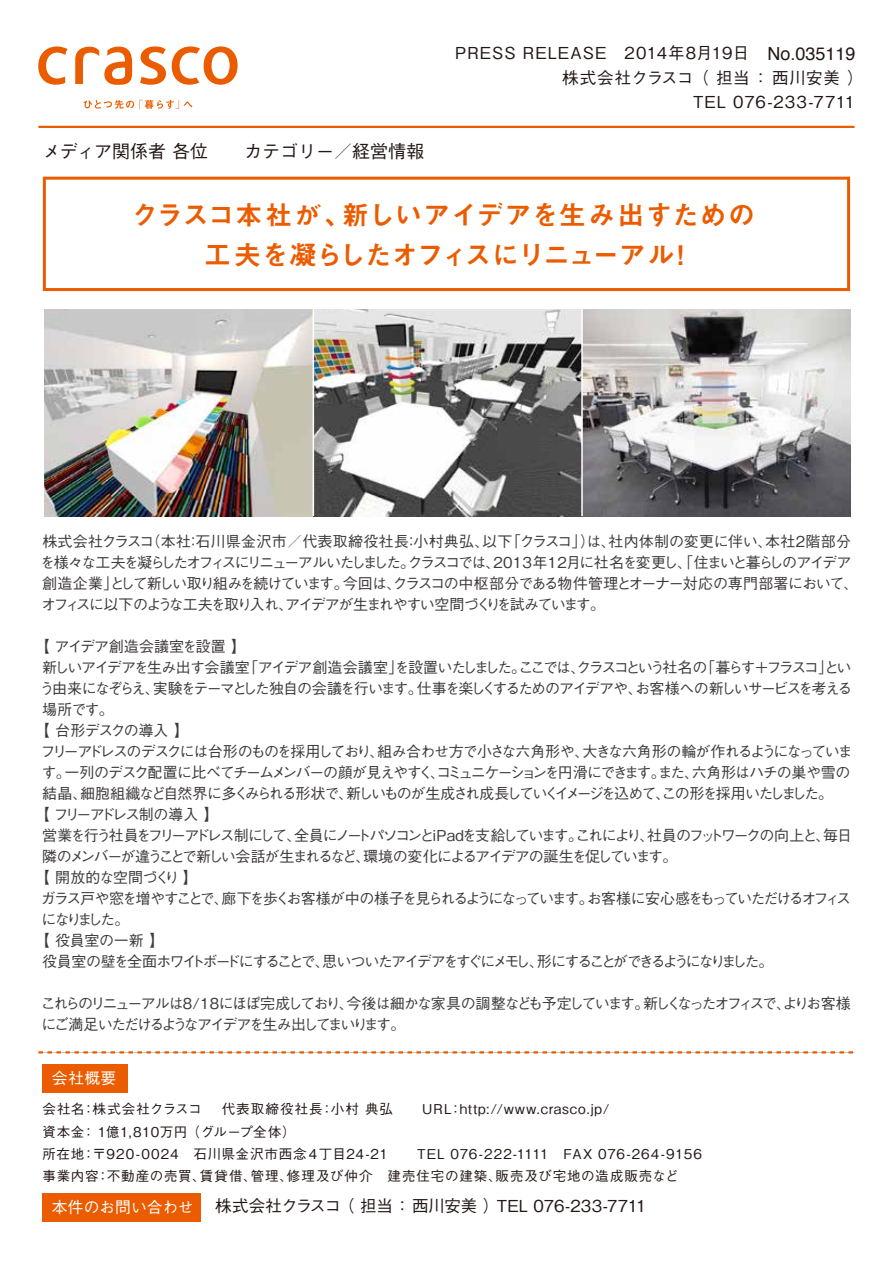
<style>
.page{position:relative;width:893px;height:1263px;background:#fff}
.page>*{position:absolute;margin:0;border:0;box-sizing:border-box;transform-origin:0 0}
.t1{font:27px/40.5px "Midashi Go Pro MB31";letter-spacing:-.005em;color:#eb5c01;text-align:center}
.t2{font:500 18px "Gothic BBB Pro";color:#221815}
.t3{font:500 16.5px "Gothic BBB Pro";letter-spacing:.06em;color:#221815}
.t4{font:500 16.5px "Gothic BBB Pro";letter-spacing:-.01em;color:#221815}
.t5{font:500 16.5px "Gothic BBB Pro";letter-spacing:.04em;color:#221815}
.t6{font:500 15.75px "Gothic BBB Pro";letter-spacing:.005em;color:#fff}
.t7{font:500 15px/21px "Gothic BBB Pro";letter-spacing:-.11em;color:#3e3a39}
.t8{font:500 15px/21px "Gothic BBB Pro";letter-spacing:-.145em;color:#3e3a39}
.t9{font:500 15px "Gothic BBB Pro";letter-spacing:-.135em;color:#3e3a39}
.t10{font:500 15px "Gothic BBB Pro";letter-spacing:-.13em;color:#3e3a39}
.t11{font:500 15px "Gothic BBB Pro";letter-spacing:-.02em;color:#3e3a39}
.t12{font:500 15px "Gothic BBB Pro";letter-spacing:-.05em;color:#3e3a39}
.t13{font:500 15px "Gothic BBB Pro";letter-spacing:-.04em;color:#3e3a39}
.t14{font:500 13.5px/22px "Gothic BBB Pro";letter-spacing:.055em;color:#221815}
.s1{font-family:"Helvetica";font-weight:400;font-size:18px}
</style>
<div class="page">
<hr style="left:38px;top:126px;width:816px;height:2px;background:#eb5c01">
<svg style="left:38px;top:1051px;width:816px;height:2px"></svg>
<svg style="left:43px;top:177px;width:807px;height:114px"></svg>
<div style="left:42px;top:1194px;width:159px;height:28px;background:#eb5c01"></div>
<div style="left:42px;top:1064px;width:86px;height:28px;background:#eb5c01"></div>
<svg style="left:83px;top:100px;width:109px;height:9px"></svg>
<svg style="left:140px;top:46px;width:26px;height:39px"></svg>
<svg style="left:38px;top:46px;width:30px;height:39px"></svg>
<svg style="left:75px;top:47px;width:57px;height:38px"></svg>
<svg style="left:172px;top:46px;width:66px;height:39px"></svg>
<img style="left:45px;top:309px;width:805px;height:207px">
<hr style="left:313px;top:309px;width:1px;height:207px;background:#fff">
<hr style="left:581px;top:309px;width:2px;height:207px;background:#fff">
<p class="t2" style="left:43px;top:136px;width:383px">メディア関係者 各位　　カテゴリー／経営情報</p>
<p class="t3" style="left:455px;top:40px;width:402px">PRESS RELEASE　2014年8月19日　<span class="s1">No.035119</span></p>
<p class="t5" style="left:562px;top:64px;width:303px">株式会社クラスコ （ 担当 ： 西川安美 ）</p>
<p class="t3" style="left:693px;top:88px;width:164px">TEL 076-233-7711</p>
<h1 class="t1" style="left:131px;top:191px;width:625px">クラスコ本社が、新しいアイデアを生み出すための工夫を凝らしたオフィスにリニューアル！</h1>
<p class="t7" style="left:40px;top:529px;width:820px">株式会社クラスコ（本社：石川県金沢市／代表取締役社長：小村典弘、以下「クラスコ」）は、社内体制の変更に伴い、本社2階部分を様々な工夫を凝らしたオフィスにリニューアルいたしました。クラスコでは、2013年１2月に社名を変更し、「住まいと暮らしのアイデア創造企業」として新しい取り組みを続けています。今回は、クラスコの中枢部分である物件管理とオーナー対応の専門部署において、オフィスに以下のような工夫を取り入れ、アイデアが生まれやすい空間づくりを試みています。</p>
<p class="t11" style="left:35px;top:635px;width:213px">【 アイデア創造会議室を設置 】</p>
<p class="t10" style="left:42px;top:656px;width:811px">新しいアイデアを生み出す会議室「アイデア創造会議室」を設置いたしました。ここでは、クラスコという社名の「暮らす＋フラスコ」とい</p>
<p class="t7" style="left:40px;top:676px;width:814px">う由来になぞらえ、実験をテーマとした独自の会議を行います。仕事を楽しくするためのアイデアや、お客様への新しいサービスを考える</p>
<p class="t7" style="left:42px;top:697px;width:73px">場所です。</p>
<p class="t13" style="left:35px;top:719px;width:156px">【 台形デスクの導入 】</p>
<p class="t7" style="left:40px;top:739px;width:814px">フリーアドレスのデスクには台形のものを採用しており、組み合わせ方で小さな六角形や、大きな六角形の輪が作れるようになっていま</p>
<p class="t7" style="left:41px;top:760px;width:810px">す。一列のデスク配置に比べてチームメンバーの顔が見えやすく、コミュニケーションを円滑にできます。また、六角形はハチの巣や雪の</p>
<p class="t7" style="left:42px;top:781px;width:792px">結晶、細胞組織など自然界に多くみられる形状で、新しいものが生成され成長していくイメージを込めて、この形を採用いたしました。</p>
<p class="t7" style="left:35px;top:802px;width:185px">【 フリーアドレス制の導入 】</p>
<p class="t9" style="left:42px;top:824px;width:811px">営業を行う社員をフリーアドレス制にして、全員にノートパソコンとiPadを支給しています。これにより、社員のフットワークの向上と、毎日</p>
<p class="t10" style="left:42px;top:845px;width:637px">隣のメンバーが違うことで新しい会話が生まれるなど、環境の変化によるアイデアの誕生を促しています。</p>
<p class="t12" style="left:35px;top:866px;width:164px">【 開放的な空間づくり 】</p>
<p class="t9" style="left:41px;top:887px;width:812px">ガラス戸や窓を増やすことで、廊下を歩くお客様が中の様子を見られるようになっています。お客様に安心感をもっていただけるオフィス</p>
<p class="t7" style="left:42px;top:907px;width:89px">になりました。</p>
<p class="t7" style="left:35px;top:928px;width:131px">【 役員室の一新 】</p>
<p class="t8" style="left:42px;top:949px;width:733px">役員室の壁を全面ホワイトボードにすることで、思いついたアイデアをすぐにメモし、形にすることができるようになりました。</p>
<p class="t8" style="left:41px;top:991px;width:812px">これらのリニューアルは8/18にほぼ完成しており、今後は細かな家具の調整なども予定しています。新しくなったオフィスで、よりお客様にご満足いただけるようなアイデアを生み出してまいります。</p>
<p class="t6" style="left:52px;top:1065px;width:66px">会社概要</p>
<p class="t14" style="left:42px;top:1097px;width:661px">会社名：株式会社クラスコ 　代表取締役社長：小村 典弘　　URL：http://www.crasco.jp/<br>資本金： 1億1,810万円 （グループ全体）<br>所在地：〒920-0024　石川県金沢市西念４丁目24-21　　TEL 076-222-1111　FAX 076-264-9156事業内容：不動産の売買、賃貸借、管理、修理及び仲介　建売住宅の建築、販売及び宅地の造成販売など</p>
<p class="t6" style="left:52px;top:1194px;width:143px">本件のお問い合わせ</p>
<p class="t4" style="left:215px;top:1193px;width:433px">株式会社クラスコ （ 担当 ： 西川安美 ）TEL 076-233-7711</p>
</div>
